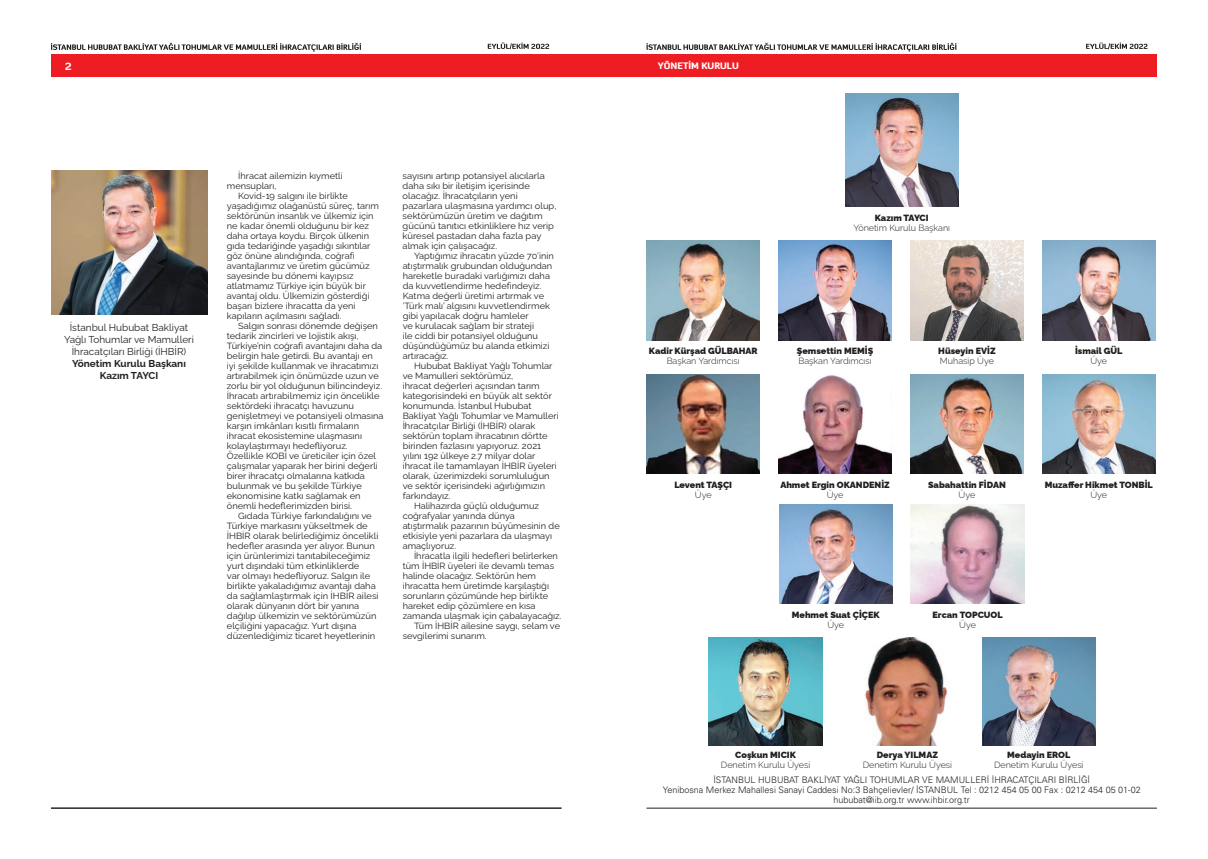
<style>
.page{position:relative;width:1208px;height:859px;background:#fff}
.page>*{position:absolute;margin:0;border:0;box-sizing:border-box;transform-origin:0 0}
.t1{font:10px/12px "Raleway";color:#231f20;text-align:center}
.t2{font:700 10px/12px "Raleway";color:#231f20;text-align:center}
.t3{font:900 10px "Diavlo";color:#fff}
.t4{font:9px/10px "Raleway";color:#231f20}
.t5{font:9px/10px "Raleway";color:#231f20;scale:1.04 1}
.t6{font:9px "Univers Light Tr";color:#231f20}
.t7{font:900 9px "Raleway";color:#231f20}
.t8{font:300 9px "Raleway";color:#231f20}
.t9{font:900 9px "Diavlo";color:#fff}
</style>
<div class="page">
<div style="left:51px;top:54px;width:553px;height:23px;background:#ee1d23"></div>
<hr style="left:646px;top:808px;width:511px;height:1px;background:#231f20">
<div style="left:604px;top:54px;width:553px;height:23px;background:#ee1d23"></div>
<hr style="left:51px;top:808px;width:510px;height:1px;background:#231f20">
<img style="left:51px;top:170px;width:156px;height:145px">
<img style="left:845px;top:94px;width:113px;height:113px">
<img style="left:646px;top:241px;width:114px;height:99px">
<img style="left:646px;top:374px;width:114px;height:99px">
<img style="left:778px;top:241px;width:113px;height:99px">
<img style="left:778px;top:375px;width:113px;height:98px">
<img style="left:910px;top:241px;width:113px;height:99px">
<img style="left:910px;top:374px;width:113px;height:99px">
<img style="left:1042px;top:241px;width:113px;height:99px">
<img style="left:1042px;top:374px;width:113px;height:99px">
<img style="left:865px;top:638px;width:83px;height:108px">
<img style="left:779px;top:505px;width:113px;height:99px">
<img style="left:709px;top:638px;width:113px;height:108px">
<img style="left:911px;top:505px;width:113px;height:99px">
<img style="left:982px;top:638px;width:113px;height:108px">
<svg style="left:51px;top:43px;width:310px;height:9px"></svg>
<svg style="left:646px;top:43px;width:310px;height:9px"></svg>
<svg style="left:488px;top:43px;width:61px;height:6px"></svg>
<svg style="left:1086px;top:43px;width:61px;height:6px"></svg>
<p class="t3" style="left:65px;top:60px;width:8px">2</p>
<p class="t1" style="left:64px;top:320px;width:131px">İstanbul Hububat Bakliyat<br>Yağlı Tohumlar ve Mamulleri<br>İhracatçıları Birliği (İHBİR)</p>
<p class="t2" style="left:72px;top:356px;width:115px">Yönetim Kurulu Başkanı<br>Kazım TAYCI</p>
<p class="t4" style="left:227px;top:169px;width:117px;text-indent:11px">İhracat ailemizin kıymetli mensupları,</p>
<p class="t4" style="left:227px;top:189px;width:153px;text-indent:11px">Kovid-19 salgını ile birlikte yaşadığımız olağanüstü süreç, tarım sektörünün insanlık ve ülkemiz için ne kadar önemli olduğunu bir kez daha ortaya koydu. Birçok ülkenin gıda tedariğinde yaşadığı sıkıntılar göz önüne alındığında, coğrafi avantajlarımız ve üretim gücümüz sayesinde bu dönemi kayıpsız atlatmamız Türkiye için büyük bir avantaj oldu. Ülkemizin gösterdiği başarı bizlere ihracatta da yeni kapıların açılmasını sağladı.</p>
<p class="t4" style="left:227px;top:319px;width:158px;text-indent:11px">Salgın sonrası dönemde değişen tedarik zincirleri ve lojistik akışı, Türkiye’nin coğrafi avantajını daha da belirgin hale getirdi. Bu avantajı en iyi şekilde kullanmak ve ihracatımızı artırabilmek için önümüzde uzun ve zorlu bir yol olduğunun bilincindeyiz.<br>İhracatı artırabilmemiz için öncelikle sektördeki ihracatçı havuzunu genişletmeyi ve potansiyeli olmasına karşın imkânları kısıtlı firmaların ihracat ekosistemine ulaşmasını kolaylaştırmayı hedefliyoruz.<br>Özellikle KOBİ ve üreticiler için özel çalışmalar yaparak her birini değerli birer ihracatçı olmalarına katkıda bulunmak ve bu şekilde Türkiye ekonomisine katkı sağlamak en önemli hedeflerimizden birisi.</p>
<p class="t5" style="left:227px;top:509px;width:147px;text-indent:11px">Gıdada Türkiye farkındalığını ve Türkiye markasını yükseltmek de İHBİR olarak belirlediğimiz öncelikli hedefler arasında yer alıyor. Bunun için ürünlerimizi tanıtabileceğimiz yurt dışındaki tüm etkinliklerde<br>var olmayı hedefliyoruz. Salgın ile birlikte yakaladığımız avantajı daha da sağlamlaştırmak için İHBİR ailesi olarak dünyanın dört bir yanına dağılıp ülkemizin ve sektörümüzün elçiliğini yapacağız. Yurt dışına düzenlediğimiz ticaret heyetlerinin</p>
<p class="t5" style="left:403px;top:169px;width:149px">sayısını artırıp potansiyel alıcılarla daha sıkı bir iletişim içerisinde olacağız. İhracatçıların yeni pazarlara ulaşmasına yardımcı olup, sektörümüzün üretim ve dağıtım gücünü tanıtıcı etkinliklere hız verip küresel pastadan daha fazla pay almak için çalışacağız.</p>
<p class="t4" style="left:403px;top:249px;width:153px;text-indent:11px">Yaptığımız ihracatın yüzde 70’inin atıştırmalık grubundan olduğundan hareketle buradaki varlığımızı daha da kuvvetlendirme hedefindeyiz.<br>Katma değerli üretimi artırmak ve ‘Türk malı’ algısını kuvvetlendirmek gibi yapılacak doğru hamleler<br>ve kurulacak sağlam bir strateji<br>ile ciddi bir potansiyel olduğunu düşündüğümüz bu alanda etkimizi artıracağız.</p>
<p class="t4" style="left:403px;top:359px;width:158px;text-indent:11px">Hububat Bakliyat Yağlı Tohumlar ve Mamulleri sektörümüz,<br>ihracat değerleri açısından tarım kategorisindeki en büyük alt sektör konumunda. İstanbul Hububat Bakliyat Yağlı Tohumlar ve Mamulleri İhracatçılar Birliği (İHBİR) olarak sektörün toplam ihracatının dörtte birinden fazlasını yapıyoruz. 2021 yılını 192 ülkeye 2.7 milyar dolar ihracat ile tamamlayan İHBİR üyeleri olarak, üzerimizdeki sorumluluğun ve sektör içerisindeki ağırlığımızın farkındayız.</p>
<p class="t4" style="left:403px;top:499px;width:159px;text-indent:11px">Halihazırda güçlü olduğumuz coğrafyalar yanında dünya atıştırmalık pazarının büyümesinin de etkisiyle yeni pazarlara da ulaşmayı amaçlıyoruz.</p>
<p class="t4" style="left:403px;top:549px;width:160px;text-indent:11px">İhracatla ilgili hedefleri belirlerken tüm İHBİR üyeleri ile devamlı temas halinde olacağız. Sektörün hem ihracatta hem üretimde karşılaştığı sorunların çözümünde hep birlikte hareket edip çözümlere en kısa zamanda ulaşmak için çabalayacağız.</p>
<p class="t4" style="left:403px;top:619px;width:159px;text-indent:11px">Tüm İHBİR ailesine saygı, selam ve sevgilerimi sunarım.</p>
<p class="t9" style="left:658px;top:60px;width:82px">YÖNETİM KURULU</p>
<p class="t7" style="left:875px;top:211px;width:55px">Kazım TAYCI</p>
<p class="t8" style="left:853px;top:221px;width:98px">Yönetim Kurulu Başkanı</p>
<p class="t7" style="left:649px;top:344px;width:110px">Kadir Kürşad GÜLBAHAR</p>
<p class="t8" style="left:666px;top:354px;width:75px">Başkan Yardımcısı</p>
<p class="t7" style="left:797px;top:344px;width:78px">Şemsettin MEMİŞ</p>
<p class="t8" style="left:798px;top:354px;width:75px">Başkan Yardımcısı</p>
<p class="t7" style="left:938px;top:344px;width:59px">Hüseyin EVİZ</p>
<p class="t8" style="left:940px;top:354px;width:55px">Muhasip Üye</p>
<p class="t7" style="left:1075px;top:344px;width:49px">İsmail GÜL</p>
<p class="t8" style="left:1090px;top:354px;width:18px">Üye</p>
<p class="t7" style="left:674px;top:477px;width:59px">Levent TAŞÇI</p>
<p class="t8" style="left:695px;top:487px;width:18px">Üye</p>
<p class="t7" style="left:780px;top:477px;width:111px">Ahmet Ergin OKANDENİZ</p>
<p class="t8" style="left:826px;top:487px;width:18px">Üye</p>
<p class="t7" style="left:928px;top:477px;width:79px">Sabahattin FİDAN</p>
<p class="t8" style="left:958px;top:487px;width:18px">Üye</p>
<p class="t7" style="left:1044px;top:477px;width:110px">Muzaffer Hikmet TONBİL</p>
<p class="t8" style="left:1090px;top:487px;width:18px">Üye</p>
<p class="t7" style="left:792px;top:608px;width:89px">Mehmet Suat ÇİÇEK</p>
<p class="t8" style="left:827px;top:618px;width:18px">Üye</p>
<p class="t7" style="left:932px;top:608px;width:72px">Ercan TOPCUOL</p>
<p class="t8" style="left:959px;top:618px;width:18px">Üye</p>
<p class="t7" style="left:1007px;top:748px;width:64px">Medayin EROL</p>
<p class="t8" style="left:994px;top:758px;width:91px">Denetim Kurulu Üyesi</p>
<p class="t7" style="left:735px;top:748px;width:62px">Coşkun MICIK</p>
<p class="t8" style="left:721px;top:758px;width:91px">Denetim Kurulu Üyesi</p>
<p class="t7" style="left:877px;top:748px;width:63px">Derya YILMAZ</p>
<p class="t8" style="left:862px;top:758px;width:91px">Denetim Kurulu Üyesi</p>
<p class="t6" style="left:713px;top:775px;width:378px">İSTANBUL HUBUBAT BAKLİYAT YAĞLI TOHUMLAR VE MAMULLERİ İHRACATÇILARI BİRLİĞİ</p>
<p class="t6" style="left:662px;top:785px;width:479px">Yenibosna Merkez Mahallesi Sanayi Caddesi No:3 Bahçelievler/ İSTANBUL Tel : 0212 454 05 00 Fax : 0212 454 05 01-02</p>
<p class="t6" style="left:833px;top:795px;width:138px">hububat@iib.org.tr www.ihbir.org.tr</p>
</div>
